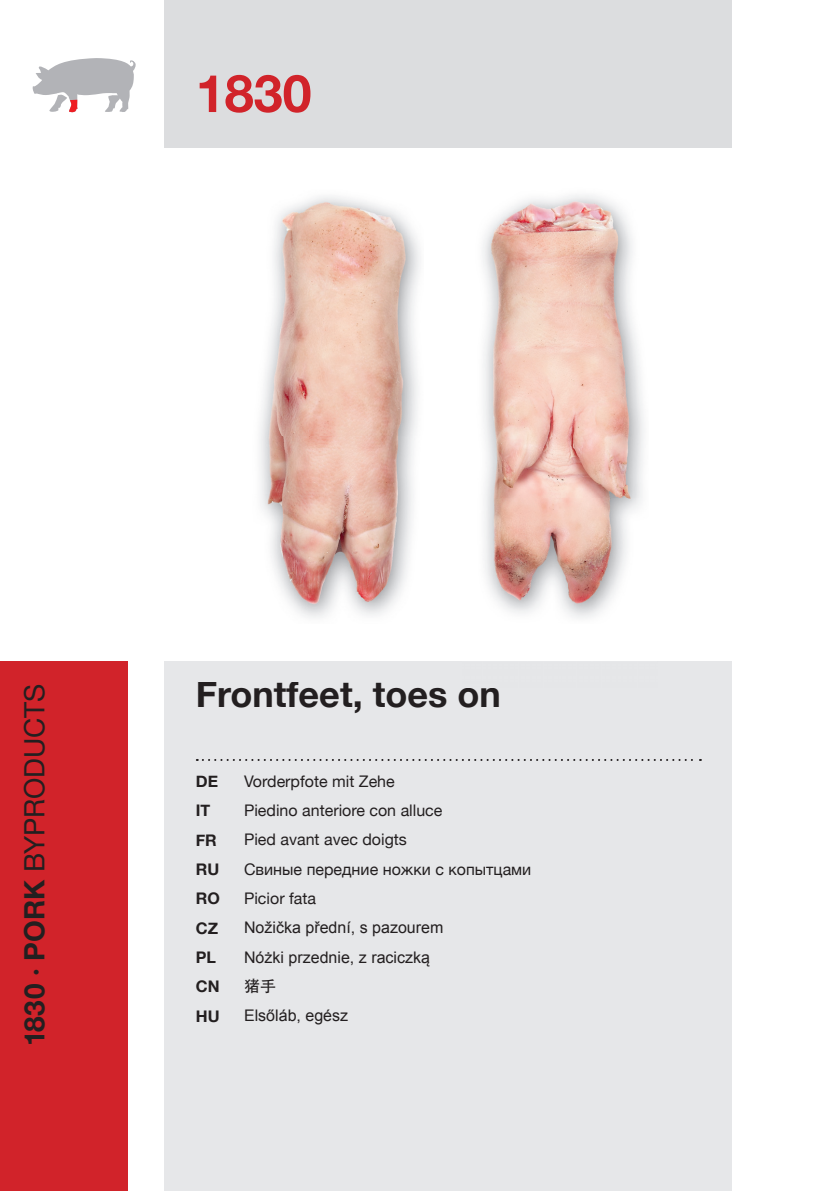
<style>
.page{position:relative;width:840px;height:1191px;background:#fff}
.page>*{position:absolute;margin:0;border:0;box-sizing:border-box;transform-origin:0 0}
.t1{font:700 52px "Helvetica Neue";color:#d1232a}
.t2{font:700 36px "Helvetica Neue";color:#231f20}
.t3{font:28px "Helvetica Neue";letter-spacing:-.005em;color:#231f20}
.t4{font:16px/29.4px "Helvetica Neue";color:#231f20}
.t5{font:16px/29.4px "Arial";color:#231f20}
.t6{font:700 16px/29.4px "Helvetica Neue";color:#231f20}
.t7{font:16px "Adobe Heiti Std Regular G Bpc EUC H";color:#231f20}
.s1{font-weight:700}
</style>
<div class="page">
<div style="left:164px;top:661px;width:567px;height:530px;background:#e6e7e9"></div>
<div style="left:164px;top:0;width:567px;height:147px;background:#dcdddf"></div>
<div style="left:0;top:661px;width:128px;height:530px;background:#d1232a"></div>
<svg style="left:197px;top:759px;width:503px;height:2px"></svg>
<svg style="left:33px;top:58px;width:103px;height:55px"></svg>
<img style="left:259px;top:193px;width:161px;height:425px">
<img style="left:482px;top:191px;width:162px;height:427px">
<h1 class="t1" style="left:196px;top:61px;width:117px">1830</h1>
<h3 class="t3" style="left:18px;top:1046px;width:364px;rotate:-90deg"><span class="s1">1830 · PORK</span> BYPRODUCTS</h3>
<h2 class="t2" style="left:196px;top:672px;width:306px">Frontfeet, toes on</h2>
<p class="t6" style="left:196px;top:766px;width:25px">DE<br>IT<br>FR<br>RU<br>RO<br>CZ<br>PL<br>CN<br>HU</p>
<p class="t4" style="left:244px;top:766px;width:288px">Vorderpfote mit Zehe<br>Piedino anteriore con alluce<br>Pied avant avec doigts<br>Свиные передние ножки с копытцами<br>Picior fata</p>
<p class="t5" style="left:244px;top:913px;width:201px">Nožička přední, s pazourem<br>Nóżki przednie, z raciczką</p>
<p class="t7" style="left:244px;top:980px;width:33px">猪手</p>
<p class="t5" style="left:244px;top:1001px;width:106px">Elsőláb, egész</p>
</div>
